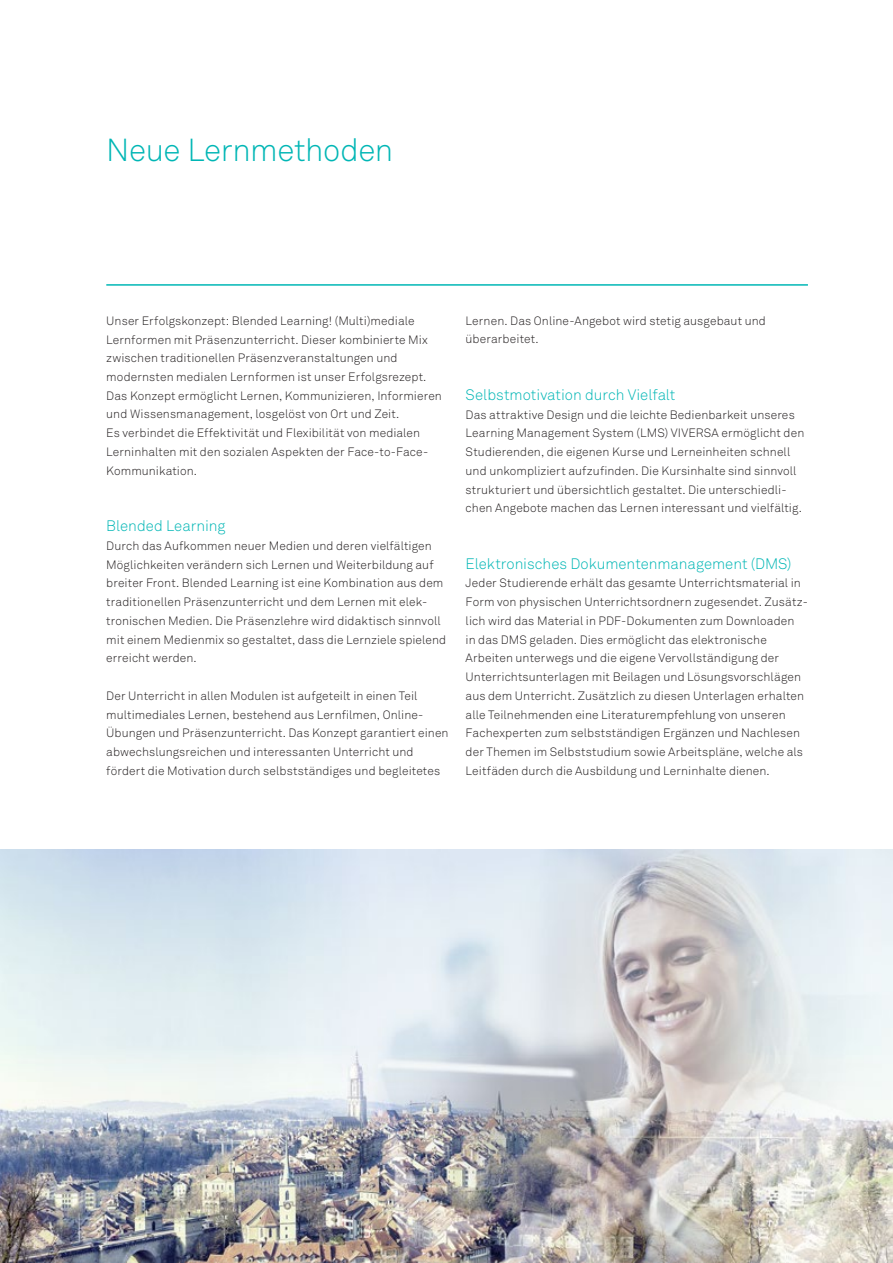
<style>
.page{position:relative;width:893px;height:1263px;background:#fff}
.page>*{position:absolute;margin:0;border:0;box-sizing:border-box;transform-origin:0 0}
.t1{font:31.5px "Akkurat Light Pro";letter-spacing:-.015em;color:#00b6b5}
.t2{font:15px "Akkurat Light Pro";color:#00b6b5}
.t3{font:12px/18.8px "Akkurat Light Pro";letter-spacing:.01em;color:#231f20}
</style>
<div class="page">
<hr style="left:106px;top:284px;width:702px;height:2px;background:#00b6b5">
<img style="left:0;top:850px;width:893px;height:413px">
<h1 class="t1" style="left:106px;top:131px;width:288px">Neue Lernmethoden</h1>
<p class="t3" style="left:106px;top:311px;width:337px">Unser Erfolgskonzept: Blended Learning! (Multi)mediale Lernformen mit Präsenzunterricht. Dieser kombinierte Mix zwischen traditionellen Präsenzveranstaltungen und modernsten medialen Lernformen ist unser Erfolgsrezept.<br>Das Konzept ermöglicht Lernen, Kommunizieren, Informieren und Wissensmanagement, losgelöst von Ort und Zeit.<br>Es verbindet die Effektivität und Flexibilität von medialen Lerninhalten mit den sozialen Aspekten der Face-to-Face-Kommunikation.</p>
<p class="t2" style="left:106px;top:517px;width:121px">Blended Learning</p>
<p class="t3" style="left:106px;top:536px;width:341px">Durch das Aufkommen neuer Medien und deren vielfältigen Möglichkeiten verändern sich Lernen und Weiterbildung auf breiter Front. Blended Learning ist eine Kombination aus dem traditionellen Präsenzunterricht und dem Lernen mit elek&shy;tronischen Medien. Die Präsenzlehre wird didaktisch sinnvoll mit einem Medienmix so gestaltet, dass die Lernziele spielend erreicht werden.</p>
<p class="t3" style="left:106px;top:686px;width:344px">Der Unterricht in allen Modulen ist aufgeteilt in einen Teil multimediales Lernen, bestehend aus Lernfilmen, Online-Übungen und Präsenzunterricht. Das Konzept garantiert einen abwechslungsreichen und interessanten Unterricht und fördert die Motivation durch selbstständiges und begleitetes</p>
<p class="t3" style="left:466px;top:311px;width:302px">Lernen. Das Online-Angebot wird stetig ausgebaut und überarbeitet.</p>
<p class="t2" style="left:466px;top:386px;width:211px">Selbstmotivation durch Vielfalt</p>
<p class="t3" style="left:466px;top:405px;width:340px">Das attraktive Design und die leichte Bedienbarkeit unseres Learning Management System (LMS) VIVERSA ermöglicht den Studierenden, die eigenen Kurse und Lerneinheiten schnell und unkompliziert aufzufinden. Die Kursinhalte sind sinnvoll strukturiert und übersichtlich gestaltet. Die unterschiedli&shy;chen Angebote machen das Lernen interessant und vielfältig.</p>
<p class="t2" style="left:466px;top:554px;width:327px">Elektronisches Dokumentenmanagement (DMS)</p>
<p class="t3" style="left:466px;top:574px;width:344px">Jeder Studierende erhält das gesamte Unterrichtsmaterial in Form von physischen Unterrichtsordnern zugesendet. Zusätz&shy;lich wird das Material in PDF-Dokumenten zum Downloaden<br>in das DMS geladen. Dies ermöglicht das elektronische Arbeiten unterwegs und die eigene Vervollständigung der Unterrichtsunterlagen mit Beilagen und Lösungsvorschlägen aus dem Unterricht. Zusätzlich zu diesen Unterlagen erhalten alle Teilnehmenden eine Literaturempfehlung von unseren Fachexperten zum selbstständigen Ergänzen und Nachlesen der Themen im Selbststudium sowie Arbeitspläne, welche als Leitfäden durch die Ausbildung und Lerninhalte dienen.</p>
</div>
